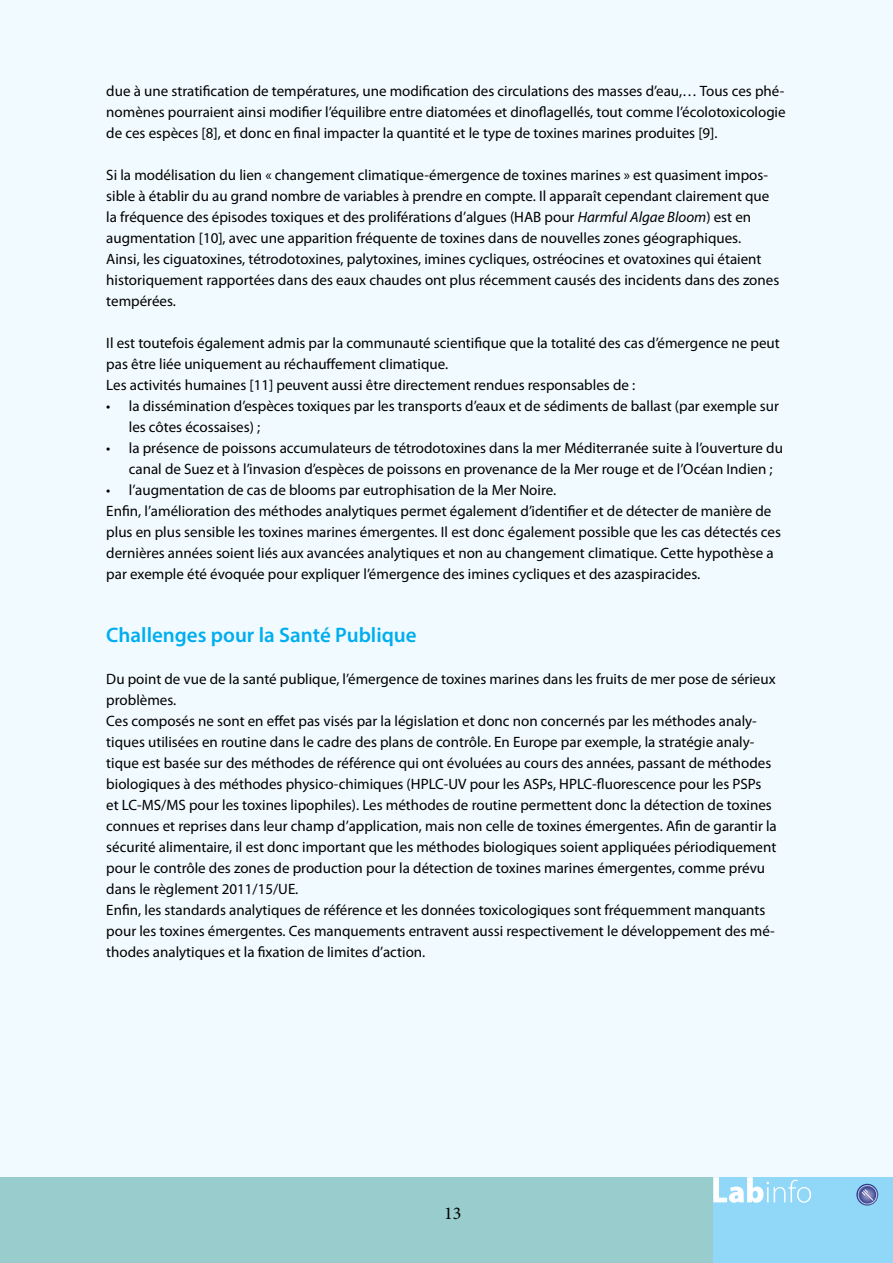
<style>
.page{position:relative;width:893px;height:1263px;background:#f1fafe}
.page>*{position:absolute;margin:0;border:0;box-sizing:border-box;transform-origin:0 0}
.t1{font:600 21px "Myriad Pro";color:#00aeef}
.t2{font:18px "Minion Pro";color:#000}
.t3{font:15px/21px "Myriad Pro";color:#000}
.s1{font-style:italic}
</style>
<div class="page">
<div style="left:0;top:1177px;width:893px;height:86px;background:#9cc"></div>
<div style="left:713px;top:1177px;width:180px;height:86px;background:#91d8f8"></div>
<svg style="left:713px;top:1177px;width:98px;height:26px"></svg>
<svg style="left:856px;top:1184px;width:22px;height:21px"></svg>
<svg style="left:858px;top:1185px;width:19px;height:19px"></svg>
<svg style="left:858px;top:1185px;width:18px;height:19px"></svg>
<svg style="left:862px;top:1189px;width:11px;height:12px"></svg>
<p class="t3" style="left:106px;top:81px;width:681px;text-align:justify">due à une stratification de températures, une modification des circulations des masses d’eau,… Tous ces phé&shy;nomènes pourraient ainsi modifier l’équilibre entre diatomées et dinoflagellés, tout comme l’écolotoxicologie de ces espèces [8], et donc en final impacter la quantité et le type de toxines marines produites [9].</p>
<p class="t3" style="left:106px;top:165px;width:674px">Si la modélisation du lien « changement climatique-émergence de toxines marines » est quasiment impos&shy;sible à établir du au grand nombre de variables à prendre en compte. Il apparaît cependant clairement que la fréquence des épisodes toxiques et des proliférations d’algues (HAB pour <span class="s1">Harmful Algae Bloom</span>) est en augmentation [10], avec une apparition fréquente de toxines dans de nouvelles zones géographiques.<br>Ainsi, les ciguatoxines, tétrodotoxines, palytoxines, imines cycliques, ostréocines et ovatoxines qui étaient historiquement rapportées dans des eaux chaudes ont plus récemment causés des incidents dans des zones tempérées.</p>
<p class="t3" style="left:106px;top:333px;width:675px">Il est toutefois également admis par la communauté scientifique que la totalité des cas d’émergence ne peut pas être liée uniquement au réchauffement climatique.<br>Les activités humaines [11] peuvent aussi être directement rendues responsables de :</p>
<p class="t3" style="left:129px;top:396px;width:652px;text-indent:-22px">• la dissémination d’espèces toxiques par les transports d’eaux et de sédiments de ballast (par exemple sur les côtes écossaises) ;</p>
<p class="t3" style="left:129px;top:438px;width:656px;text-indent:-22px">• la présence de poissons accumulateurs de tétrodotoxines dans la mer Méditerranée suite à l’ouverture du canal de Suez et à l’invasion d’espèces de poissons en provenance de la Mer rouge et de l’Océan Indien ;</p>
<p class="t3" style="left:106px;top:480px;width:676px">• l’augmentation de cas de blooms par eutrophisation de la Mer Noire.<br>Enfin, l’amélioration des méthodes analytiques permet également d’identifier et de détecter de manière de plus en plus sensible les toxines marines émergentes. Il est donc également possible que les cas détectés ces dernières années soient liés aux avancées analytiques et non au changement climatique. Cette hypothèse a par exemple été évoquée pour expliquer l’émergence des imines cycliques et des azaspiracides.</p>
<h1 class="t1" style="left:106px;top:622px;width:312px">Challenges pour la Santé Publique</h1>
<p class="t3" style="left:106px;top:669px;width:672px">Du point de vue de la santé publique, l’émergence de toxines marines dans les fruits de mer pose de sérieux problèmes.<br>Ces composés ne sont en effet pas visés par la législation et donc non concernés par les méthodes analy&shy;tiques utilisées en routine dans le cadre des plans de contrôle. En Europe par exemple, la stratégie analy&shy;tique est basée sur des méthodes de référence qui ont évoluées au cours des années, passant de méthodes biologiques à des méthodes physico-chimiques (HPLC-UV pour les ASPs, HPLC-fluorescence pour les PSPs et LC-MS/MS pour les toxines lipophiles). Les méthodes de routine permettent donc la détection de toxines connues et reprises dans leur champ d’application, mais non celle de toxines émergentes. Afin de garantir la sécurité alimentaire, il est donc important que les méthodes biologiques soient appliquées périodiquement pour le contrôle des zones de production pour la détection de toxines marines émergentes, comme prévu dans le règlement 2011/15/UE.<br>Enfin, les standards analytiques de référence et les données toxicologiques sont fréquemment manquants pour les toxines émergentes. Ces manquements entravent aussi respectivement le développement des mé&shy;thodes analytiques et la fixation de limites d’action.</p>
<p class="t2" style="left:444px;top:1201px;width:19px">13</p>
</div>
